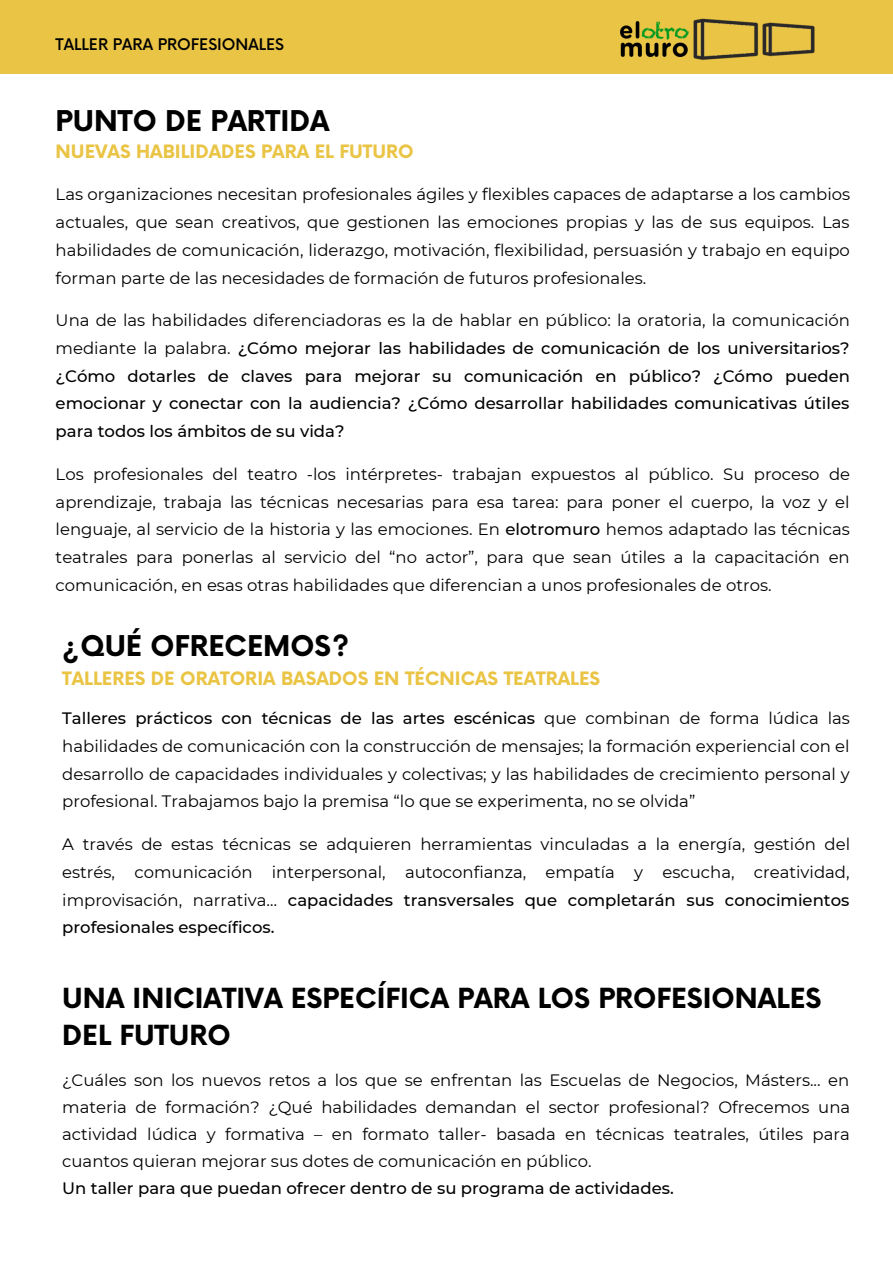
<style>
.page{position:relative;width:893px;height:1264px;background:#fff}
.page>*{position:absolute;margin:0;border:0;box-sizing:border-box;transform-origin:0 0}
.t1{font:700 27.9px "Now";color:#000}
.t2{font:700 27px/37px "Now";color:#000}
.t3{font:700 18px "Now";color:#eac445}
.t4{font:16.5px/27.8px "Montserrat";color:#000;text-align:justify}
.t5{font:500 16.5px/27.8px "Montserrat";color:#000;text-align:justify}
.t6{font:500 15.6px "Now";color:#000}
.s1{font-weight:400}
.s2{font-weight:500}
</style>
<div class="page">
<div style="left:0;top:0;width:892px;height:74px;background:#eac445"></div>
<img style="left:620px;top:18px;width:195px;height:43px">
<p class="t6" style="left:56px;top:36px;width:230px">TALLER PARA PROFESIONALES</p>
<h1 class="t1" style="left:56px;top:106px;width:275px">PUNTO DE PARTIDA</h1>
<p class="t3" style="left:56px;top:141px;width:359px">NUEVAS HABILIDADES PARA EL FUTURO</p>
<p class="t4" style="left:56px;top:180px;width:796px">Las organizaciones necesitan profesionales ágiles y flexibles capaces de adaptarse a los cambios actuales, que sean creativos, que gestionen las emociones propias y las de sus equipos. Las habilidades de comunicación, liderazgo, motivación, flexibilidad, persuasión y trabajo en equipo forman parte de las necesidades de formación de futuros profesionales.</p>
<p class="t5" style="left:56px;top:306px;width:796px"><span class="s1">Una de las habilidades diferenciadoras es la de hablar en público: la oratoria, la comunicación mediante la palabra.</span> ¿Cómo mejorar las habilidades de comunicación de los universitarios? ¿Cómo dotarles de claves para mejorar su comunicación en público? ¿Cómo pueden emocionar y conectar con la audiencia? ¿Cómo desarrollar habilidades comunicativas útiles para todos los ámbitos de su vida?</p>
<p class="t4" style="left:56px;top:460px;width:796px">Los profesionales del teatro -los intérpretes- trabajan expuestos al público. Su proceso de aprendizaje, trabaja las técnicas necesarias para esa tarea: para poner el cuerpo, la voz y el lenguaje, al servicio de la historia y las emociones. En <span class="s2">elotromuro</span> hemos adaptado las técnicas teatrales para ponerlas al servicio del “no actor”, para que sean útiles a la capacitación en comunicación, en esas otras habilidades que diferencian a unos profesionales de otros.</p>
<h1 class="t1" style="left:62px;top:631px;width:288px">¿QUÉ OFRECEMOS?</h1>
<p class="t3" style="left:62px;top:669px;width:539px">TALLERES DE ORATORIA BASADOS EN TÉCNICAS TEATRALES</p>
<p class="t4" style="left:62px;top:704px;width:789px"><span class="s2">Talleres prácticos con técnicas de las artes escénicas</span> que combinan de forma lúdica las habilidades de comunicación con la construcción de mensajes; la formación experiencial con el desarrollo de capacidades individuales y colectivas; y las habilidades de crecimiento personal y profesional. Trabajamos bajo la premisa “lo que se experimenta, no se olvida”</p>
<p class="t4" style="left:62px;top:830px;width:789px">A través de estas técnicas se adquieren herramientas vinculadas a la energía, gestión del estrés, comunicación interpersonal, autoconfianza, empatía y escucha, creatividad, improvisación, narrativa… <span class="s2">capacidades transversales que completarán sus conocimientos profesionales específicos.</span></p>
<h2 class="t2" style="left:62px;top:980px;width:760px">UNA INICIATIVA ESPECÍFICA PARA LOS PROFESIONALES<br>DEL FUTURO</h2>
<p class="t4" style="left:62px;top:1066px;width:789px;line-height:27px">¿Cuáles son los nuevos retos a los que se enfrentan las Escuelas de Negocios, Másters... en materia de formación? ¿Qué habilidades demandan el sector profesional? Ofrecemos una actividad lúdica y formativa – en formato taller- basada en técnicas teatrales, útiles para cuantos quieran mejorar sus dotes de comunicación en público.</p>
<p class="t5" style="left:62px;top:1173px;width:613px">Un taller para que puedan ofrecer dentro de su programa de actividades.</p>
</div>
